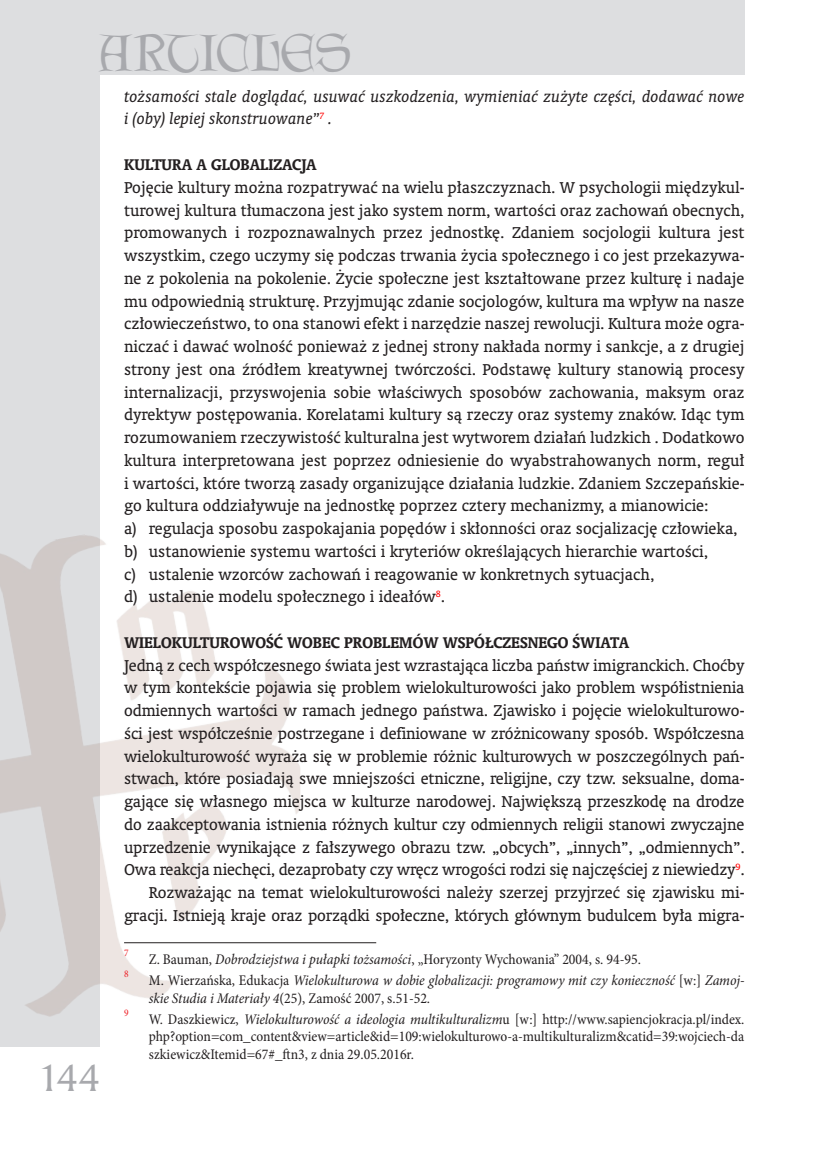
<style>
.page{position:relative;width:819px;height:1166px;background:#fff}
.page>*{position:absolute;margin:0;border:0;box-sizing:border-box;transform-origin:0 0}
.t1{font:46.55px "Lettergical PL";color:#a8a9ad}
.t2{font:36.75px "Amerigo PL";color:#a8a9ad}
.Normalny_PK_1{font:15.75px/22.8px "Oranda PL";letter-spacing:-.01em;color:#231f20;text-align:justify}
.Normalny_wrd_34{font:15.75px "Oranda PL";color:#231f20}
.Normalny_PK{font:15.75px/22.8px "Oranda PL";letter-spacing:-.01em;color:#231f20;text-align:right}
.t3{font:italic 15.75px/22.8px "Oranda PL";color:#231f20}
.Normalny_wrd_34-2{font:700 15.75px "Oranda PL";color:#231f20}
.przypisy_PK{font:condensed 14.88px/17.8px "Minion Pro";color:#231f20;text-align:justify}
.przypisy_PK-2{font:italic condensed 14.88px/17.8px "Minion Pro";letter-spacing:-.005em;color:#231f20}
.przypisy_PK-3{font:condensed 10.15px "Minion Pro";color:#ee1d23}
.s1{font-style:italic}
.s2{font-style:normal}
</style>
<div class="page">
<div style="left:0;top:0;width:99px;height:1047px;background:#dddee0"></div>
<div style="left:0;top:0;width:744px;height:74px;background:#dddee0"></div>
<img style="left:0;top:524px;width:300px;height:500px">
<hr style="left:124px;top:942px;width:252px;height:1px;background:#231f20">
<h1 class="t1" style="left:99px;top:25px;width:254px">ARTICLES</h1>
<h2 class="t2" style="left:38px;top:1053px;width:63px">144</h2>
<p class="t3" style="left:124px;top:85px;width:622px">tożsamości stale doglądać, usuwać uszkodzenia, wymieniać zużyte części, dodawać nowe i (oby) lepiej skonstruowane”<sup>7</sup> .</p>
<p class="Normalny_wrd_34-2" style="left:124px;top:154px;width:194px">KULTURA A GLOBALIZACJA</p>
<p class="Normalny_PK_1" style="left:124px;top:176px;width:622px">Pojęcie kultury można rozpatrywać na wielu płaszczyznach. W psychologii międzykul&shy;turowej kultura tłumaczona jest jako system norm, wartości oraz zachowań obecnych, promowanych i rozpoznawalnych przez jednostkę. Zdaniem socjologii kultura jest wszystkim, czego uczymy się podczas trwania życia społecznego i co jest przekazywa&shy;ne z pokolenia na pokolenie. Życie społeczne jest kształtowane przez kulturę i nadaje mu odpowiednią strukturę. Przyjmując zdanie socjologów, kultura ma wpływ na nasze człowieczeństwo, to ona stanowi efekt i narzędzie naszej rewolucji. Kultura może ogra&shy;niczać i dawać wolność ponieważ z jednej strony nakłada normy i sankcje, a z drugiej strony jest ona źródłem kreatywnej twórczości. Podstawę kultury stanowią procesy internalizacji, przyswojenia sobie właściwych sposobów zachowania, maksym oraz dyrektyw postępowania. Korelatami kultury są rzeczy oraz systemy znaków. Idąc tym rozumowaniem rzeczywistość kulturalna jest wytworem działań ludzkich . Dodatkowo kultura interpretowana jest poprzez odniesienie do wyabstrahowanych norm, reguł i wartości, które tworzą zasady organizujące działania ludzkie. Zdaniem Szczepańskie&shy;go kultura oddziaływuje na jednostkę poprzez cztery mechanizmy, a mianowicie:</p>
<p class="Normalny_wrd_34" style="left:124px;top:518px;width:615px">a) regulacja sposobu zaspokajania popędów i skłonności oraz socjalizację człowieka,</p>
<p class="Normalny_wrd_34" style="left:124px;top:541px;width:585px">b) ustanowienie systemu wartości i kryteriów określających hierarchie wartości,</p>
<p class="Normalny_wrd_34" style="left:124px;top:564px;width:531px">c) ustalenie wzorców zachowań i reagowanie w konkretnych sytuacjach,</p>
<p class="Normalny_wrd_34" style="left:124px;top:586px;width:322px">d) ustalenie modelu społecznego i ideałów<sup>8</sup>.</p>
<p class="Normalny_wrd_34-2" style="left:124px;top:632px;width:506px">WIELOKULTUROWOŚĆ WOBEC PROBLEMÓW WSPÓŁCZESNEGO ŚWIATA</p>
<p class="Normalny_PK_1" style="left:124px;top:653px;width:622px">Jedną z cech współczesnego świata jest wzrastająca liczba państw imigranckich. Choćby w tym kontekście pojawia się problem wielokulturowości jako problem współistnienia odmiennych wartości w ramach jednego państwa. Zjawisko i pojęcie wielokulturowo&shy;ści jest współcześnie postrzegane i definiowane w zróżnicowany sposób. Współczesna wielokulturowość wyraża się w problemie różnic kulturowych w poszczególnych pań&shy;stwach, które posiadają swe mniejszości etniczne, religijne, czy tzw. seksualne, doma&shy;gające się własnego miejsca w kulturze narodowej. Największą przeszkodę na drodze do zaakceptowania istnienia różnych kultur czy odmiennych religii stanowi zwyczajne uprzedzenie wynikające z fałszywego obrazu tzw. „obcych”, „innych”, „odmiennych”.<br>Owa reakcja niechęci, dezaprobaty czy wręcz wrogości rodzi się najczęściej z niewiedzy<sup>9</sup>.</p>
<p class="Normalny_PK" style="left:124px;top:881px;width:622px">Rozważając na temat wielokulturowości należy szerzej przyjrzeć się zjawisku mi&shy;gracji. Istnieją kraje oraz porządki społeczne, których głównym budulcem była migra-</p>
<p class="przypisy_PK-3" style="left:124px;top:946px;width:6px">7</p>
<p class="przypisy_PK" style="left:149px;top:950px;width:493px">Z. Bauman, <span class="s1">Dobrodziejstwa i pułapki tożsamości</span>, „Horyzonty Wychowania” 2004, s. 94-95.</p>
<p class="przypisy_PK-3" style="left:124px;top:967px;width:6px">8</p>
<p class="przypisy_PK-2" style="left:149px;top:971px;width:597px"><span class="s2">M. Wierzańska, Edukacja</span> Wielokulturowa w dobie globalizacji: programowy mit czy konieczność <span class="s2">[w:]</span> Zamoj&shy;skie Studia i Materiały 4<span class="s2">(25), Zamość 2007, s.51-52.</span></p>
<p class="przypisy_PK-3" style="left:124px;top:1006px;width:6px">9</p>
<p class="przypisy_PK" style="left:149px;top:1010px;width:597px">W. Daszkiewicz, <span class="s1">Wielokulturowość a ideologia multikulturalizm</span>u [w:] http://www.sapiencjokracja.pl/index. php?option=com_content&amp;view=article&amp;id=109:wielokulturowo-a-multikulturalizm&amp;catid=39:wojciech-da szkiewicz&amp;Itemid=67#_ftn3, z dnia 29.05.2016r.</p>
</div>
